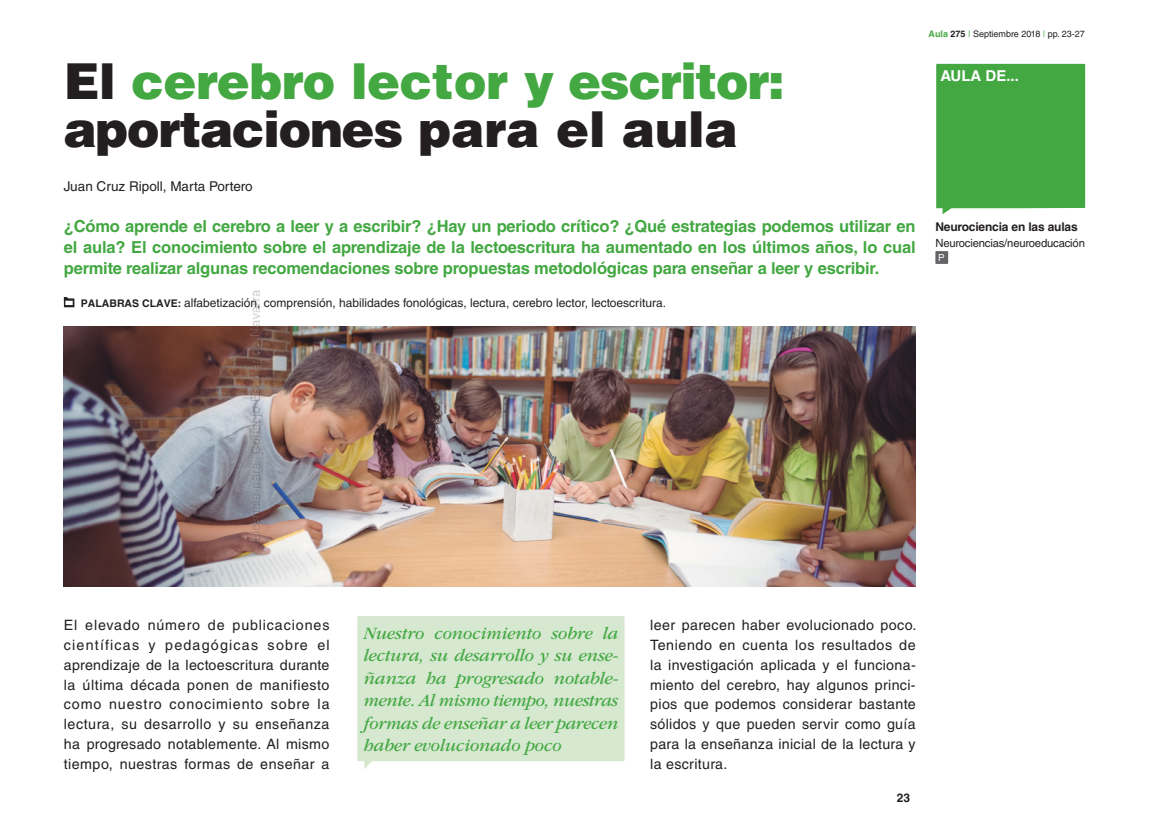
<style>
.page{position:relative;width:1149px;height:830px;background:#fff}
.page>*{position:absolute;margin:0;border:0;box-sizing:border-box;transform-origin:0 0}
.t1{font:900 49.5px/48px "Helvetica LT Std";letter-spacing:-.03em;color:#231f20}
.t2{font:italic 18px/22.5px "ITC Garamond Std";letter-spacing:-.02em;color:#43a842;text-align:justify}
.t3{font:700 16.5px/21px "Helvetica LT Std";letter-spacing:-.01em;color:#43a842;text-align:justify}
.t4{font:700 15px "Helvetica LT Std";color:#fff}
.t5{font:14.25px/19.8px "Helvetica LT Std";letter-spacing:.02em;color:#231f20;text-align:justify}
.t6{font:13.5px "Helvetica LT Std";color:#231f20}
.t7{font:12px "Helvetica LT Std";color:#231f20}
.t8{font:700 12px "Helvetica LT Std";letter-spacing:-.015em;color:#231f20}
.t9{font:11.25px "Helvetica LT Std";letter-spacing:-.015em;color:#231f20}
.t10{font:9.75px "Helvetica LT Std";color:#fff}
.t11{font:9px "Helvetica LT Std";color:#231f20}
.s1{color:#43a842}
.s2{font-weight:700;font-size:10.5px}
.s3{font-weight:700;color:#43a842}
.s4{font-weight:700}
</style>
<div class="page">
<img style="left:64px;top:326px;width:851px;height:259px">
<div style="left:936px;top:64px;width:148px;height:150px;background:#43a842"></div>
<div style="left:935px;top:251px;width:12px;height:13px;background:#636366"></div>
<svg style="left:64px;top:297px;width:10px;height:10px"></svg>
<img style="left:248px;top:290px;width:653px;height:479px">
<h1 class="t1" style="left:64px;top:56px;width:722px">El <span class="s1">cerebro lector y escritor: </span>aportaciones para el aula</h1>
<p class="t6" style="left:64px;top:179px;width:190px">Juan Cruz Ripoll, Marta Portero</p>
<p class="t3" style="left:64px;top:215px;width:853px">¿Cómo aprende el cerebro a leer y a escribir? ¿Hay un periodo crítico? ¿Qué estrategias podemos utilizar en el aula? El conocimiento sobre el aprendizaje de la lectoescritura ha aumentado en los últimos años, lo cual permite realizar algunas recomendaciones sobre propuestas metodológicas para enseñar a leer y escribir.</p>
<p class="t7" style="left:81px;top:296px;width:586px"><span class="s2">PALABRAS CLAVE:</span> alfabetización, comprensión, habilidades fonológicas, lectura, cerebro lector, lectoescritura.</p>
<p class="t11" style="left:928px;top:29px;width:158px"><span class="s3">Aula</span> <span class="s4">275</span> <span class="s1">|</span> Septiembre 2018 <span class="s1">|</span> pp. 23-27</p>
<p class="t4" style="left:940px;top:66px;width:80px">AULA DE...</p>
<p class="t8" style="left:935px;top:219px;width:144px">Neurociencia en las aulas</p>
<p class="t9" style="left:935px;top:236px;width:151px">Neurociencias/neuroeducación</p>
<p class="t10" style="left:937px;top:252px;width:8px">P</p>
<p class="t5" style="left:64px;top:615px;width:267px">El elevado número de publicaciones científicas y pedagógicas sobre el aprendizaje de la lectoescritura durante la última década ponen de manifiesto como nuestro conocimiento sobre la lectura, su desarrollo y su enseñanza ha progresado notablemente. Al mismo tiempo, nuestras formas de enseñar a</p>
<p class="t5" style="left:650px;top:615px;width:267px">leer parecen haber evolucionado poco.<br>Teniendo en cuenta los resultados de la investigación aplicada y el funciona&shy;miento del cerebro, hay algunos princi&shy;pios que podemos considerar bastante sólidos y que pueden servir como guía para la enseñanza inicial de la lectura y la escritura.</p>
<p class="t2" style="left:363px;top:621px;width:256px">Nuestro conocimiento sobre la lectura, su desarrollo y su ense&shy;ñanza ha progresado notable&shy;mente. Al mismo tiempo, nuestras formas de enseñar a leer parecen haber evolucionado poco</p>
<p class="t8" style="left:896px;top:790px;width:15px">23</p>
</div>
